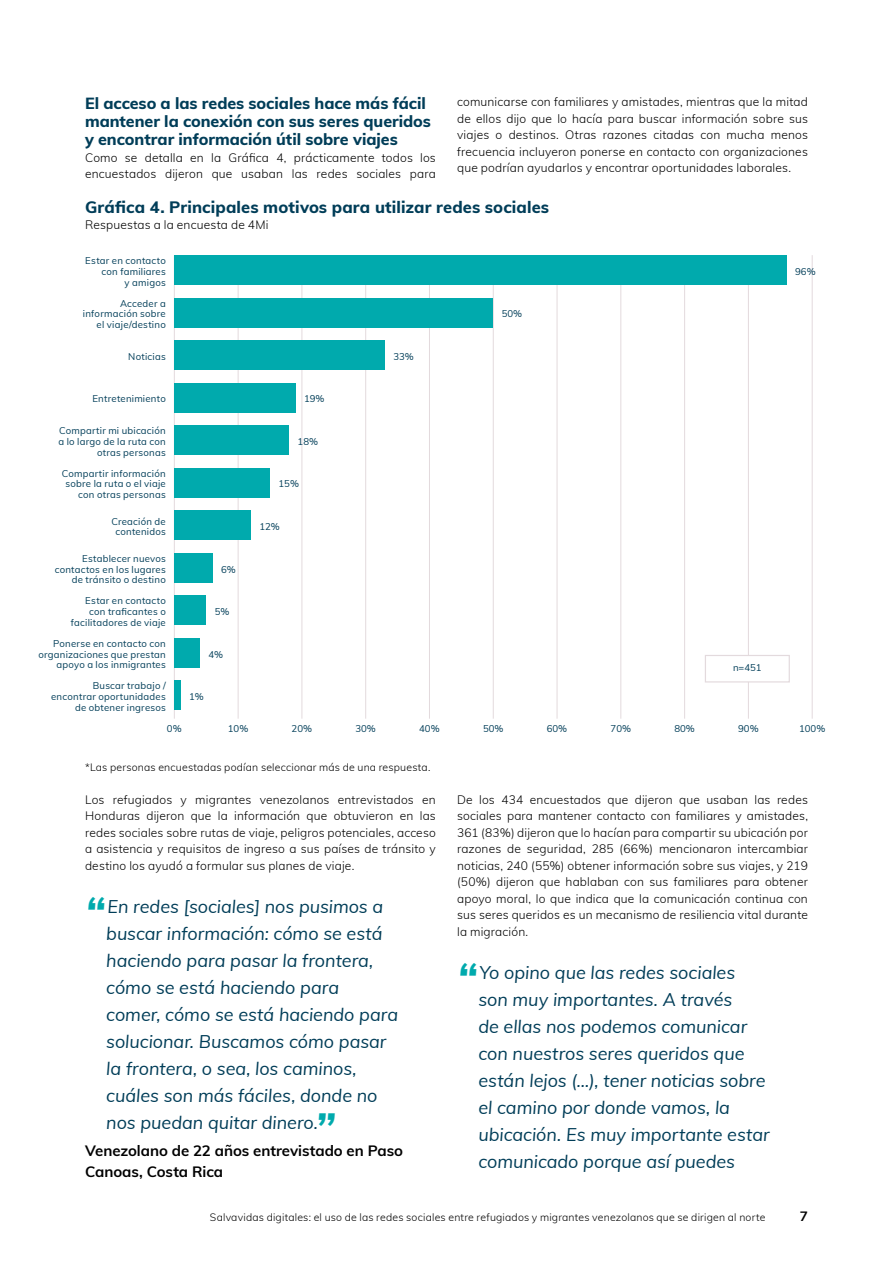
<style>
.page{position:relative;width:893px;height:1263px;background:#fff}
.page>*{position:absolute;margin:0;border:0;box-sizing:border-box;transform-origin:0 0}
.t1{font:italic 700 46.5px "Muli";color:#00aaad}
.t2{font:italic 18px/27px "Muli";letter-spacing:-.005em;color:#003d58}
.t3{font:800 16.5px "Muli";letter-spacing:.005em;color:#003d58}
.t4{font:800 16.2px/18px "Muli";letter-spacing:-.005em;color:#003d58}
.t5{font:700 15px/21px "Muli";letter-spacing:-.005em;color:#000}
.t6{font:700 13.5px "Muli";color:#000}
.t7{font:300 12px/16.5px "Muli";letter-spacing:.015em;color:#000;text-align:justify}
.t8{font:300 10.5px "Muli";letter-spacing:.02em;color:#000}
.t9{font:9.6px/10.8px "Muli";letter-spacing:.025em;color:#003d58;text-align:right}
</style>
<div class="page">
<hr style="left:174px;top:255px;width:1px;height:464px;background:#e3dadd">
<hr style="left:238px;top:255px;width:1px;height:464px;background:#e3dadd">
<hr style="left:302px;top:255px;width:1px;height:464px;background:#e3dadd">
<hr style="left:365px;top:255px;width:1px;height:464px;background:#e3dadd">
<hr style="left:429px;top:255px;width:1px;height:464px;background:#e3dadd">
<hr style="left:493px;top:255px;width:1px;height:464px;background:#e3dadd">
<hr style="left:557px;top:255px;width:1px;height:464px;background:#e3dadd">
<hr style="left:620px;top:255px;width:1px;height:464px;background:#e3dadd">
<hr style="left:684px;top:255px;width:1px;height:464px;background:#e3dadd">
<hr style="left:748px;top:255px;width:1px;height:464px;background:#e3dadd">
<hr style="left:812px;top:255px;width:1px;height:464px;background:#e3dadd">
<div style="left:174px;top:680px;width:7px;height:30px;background:#00aaad"></div>
<div style="left:174px;top:638px;width:26px;height:30px;background:#00aaad"></div>
<div style="left:174px;top:595px;width:32px;height:30px;background:#00aaad"></div>
<div style="left:174px;top:553px;width:39px;height:30px;background:#00aaad"></div>
<div style="left:174px;top:510px;width:77px;height:30px;background:#00aaad"></div>
<div style="left:174px;top:468px;width:96px;height:29px;background:#00aaad"></div>
<div style="left:174px;top:383px;width:122px;height:29px;background:#00aaad"></div>
<div style="left:174px;top:425px;width:115px;height:30px;background:#00aaad"></div>
<div style="left:174px;top:340px;width:211px;height:30px;background:#00aaad"></div>
<div style="left:705px;top:655px;width:85px;height:27px;background:#fff;border:1px solid #e3dadd"></div>
<div style="left:174px;top:298px;width:319px;height:29px;background:#00aaad"></div>
<div style="left:174px;top:255px;width:613px;height:30px;background:#00aaad"></div>
<h3 class="t4" style="left:85px;top:94px;width:347px">El acceso a las redes sociales hace más fácil mantener la conexión con sus seres queridos y encontrar información útil sobre viajes</h3>
<p class="t7" style="left:85px;top:149px;width:352px">Como se detalla en la Gráfica 4, prácticamente todos los encuestados dijeron que usaban las redes sociales para</p>
<p class="t7" style="left:457px;top:93px;width:352px">comunicarse con familiares y amistades, mientras que la mitad de ellos dijo que lo hacía para buscar información sobre sus viajes o destinos. Otras razones citadas con mucha menos frecuencia incluyeron ponerse en contacto con organizaciones que podrían ayudarlos y encontrar oportunidades laborales.</p>
<h3 class="t3" style="left:85px;top:195px;width:466px">Gráfica 4. Principales motivos para utilizar redes sociales</h3>
<p class="t7" style="left:85px;top:216px;width:185px">Respuestas a la encuesta de 4Mi</p>
<p class="t9" style="left:85px;top:255px;width:82px">Estar en contacto con familiares<br>y amigos</p>
<p class="t9" style="left:83px;top:297px;width:84px">Acceder a información sobre el viaje/destino</p>
<p class="t9" style="left:128px;top:351px;width:39px">Noticias</p>
<p class="t9" style="left:92px;top:393px;width:75px">Entretenimiento</p>
<p class="t9" style="left:304px;top:393px;width:22px">19%</p>
<p class="t9" style="left:58px;top:425px;width:109px">Compartir mi ubicación a lo largo de la ruta con otras personas</p>
<p class="t9" style="left:298px;top:436px;width:22px">18%</p>
<p class="t9" style="left:62px;top:467px;width:106px">Compartir información sobre la ruta o el viaje con otras personas</p>
<p class="t9" style="left:111px;top:515px;width:56px;text-align:center">Creación de contenidos</p>
<p class="t9" style="left:55px;top:552px;width:113px">Establecer nuevos contactos en los lugares de tránsito o destino</p>
<p class="t9" style="left:71px;top:595px;width:96px">Estar en contacto con traficantes o facilitadores de viaje</p>
<p class="t9" style="left:38px;top:637px;width:129px">Ponerse en contacto con organizaciones que prestan apoyo a los inmigrantes</p>
<p class="t9" style="left:51px;top:680px;width:116px">Buscar trabajo / encontrar oportunidades de obtener ingresos</p>
<p class="t9" style="left:221px;top:563px;width:16px">6%</p>
<p class="t9" style="left:215px;top:606px;width:16px">5%</p>
<p class="t9" style="left:208px;top:648px;width:16px">4%</p>
<p class="t9" style="left:189px;top:691px;width:16px">1%</p>
<p class="t9" style="left:279px;top:478px;width:22px">15%</p>
<p class="t9" style="left:259px;top:521px;width:22px">12%</p>
<p class="t9" style="left:393px;top:351px;width:22px">33%</p>
<p class="t9" style="left:502px;top:308px;width:22px">50%</p>
<p class="t9" style="left:795px;top:266px;width:22px">96%</p>
<p class="t9" style="left:733px;top:662px;width:30px">n=451</p>
<p class="t9" style="left:167px;top:722px;width:16px">0%</p>
<p class="t9" style="left:228px;top:722px;width:22px">10%</p>
<p class="t9" style="left:292px;top:722px;width:22px">20%</p>
<p class="t9" style="left:355px;top:722px;width:22px">30%</p>
<p class="t9" style="left:419px;top:722px;width:22px">40%</p>
<p class="t9" style="left:483px;top:722px;width:22px">50%</p>
<p class="t9" style="left:547px;top:722px;width:22px">60%</p>
<p class="t9" style="left:611px;top:722px;width:22px">70%</p>
<p class="t9" style="left:674px;top:722px;width:22px">80%</p>
<p class="t9" style="left:738px;top:722px;width:22px">90%</p>
<p class="t9" style="left:799px;top:722px;width:28px">100%</p>
<p class="t8" style="left:85px;top:759px;width:347px">*Las personas encuestadas podían seleccionar más de una respuesta.</p>
<p class="t7" style="left:85px;top:791px;width:352px">Los refugiados y migrantes venezolanos entrevistados en Honduras dijeron que la información que obtuvieron en las redes sociales sobre rutas de viaje, peligros potenciales, acceso a asistencia y requisitos de ingreso a sus países de tránsito y destino los ayudó a formular sus planes de viaje.</p>
<h1 class="t1" style="left:85px;top:879px;width:22px">“</h1>
<p class="t2" style="left:106px;top:892px;width:293px">En redes [sociales] nos pusimos a buscar información: cómo se está haciendo para pasar la frontera, cómo se está haciendo para<br>comer, cómo se está haciendo para solucionar. Buscamos cómo pasar la frontera, o sea, los caminos, cuáles son más fáciles, donde no nos puedan quitar dinero.</p>
<h1 class="t1" style="left:315px;top:1095px;width:22px">”</h1>
<p class="t5" style="left:85px;top:1140px;width:319px">Venezolano de 22 años entrevistado en Paso<br>Canoas, Costa Rica</p>
<p class="t7" style="left:457px;top:791px;width:352px">De los 434 encuestados que dijeron que usaban las redes sociales para mantener contacto con familiares y amistades, 361 (83%) dijeron que lo hacían para compartir su ubicación por razones de seguridad, 285 (66%) mencionaron intercambiar noticias, 240 (55%) obtener información sobre sus viajes, y 219 (50%) dijeron que hablaban con sus familiares para obtener apoyo moral, lo que indica que la comunicación continua con sus seres queridos es un mecanismo de resiliencia vital durante la migración.</p>
<h1 class="t1" style="left:457px;top:945px;width:22px">“</h1>
<p class="t2" style="left:478px;top:958px;width:293px">Yo opino que las redes sociales<br>son muy importantes. A través<br>de ellas nos podemos comunicar con nuestros seres queridos que están lejos (…), tener noticias sobre el camino por donde vamos, la ubicación. Es muy importante estar comunicado porque así puedes</p>
<p class="t8" style="left:210px;top:1210px;width:557px">Salvavidas digitales: el uso de las redes sociales entre refugiados y migrantes venezolanos que se dirigen al norte</p>
<p class="t6" style="left:800px;top:1206px;width:10px">7</p>
</div>
